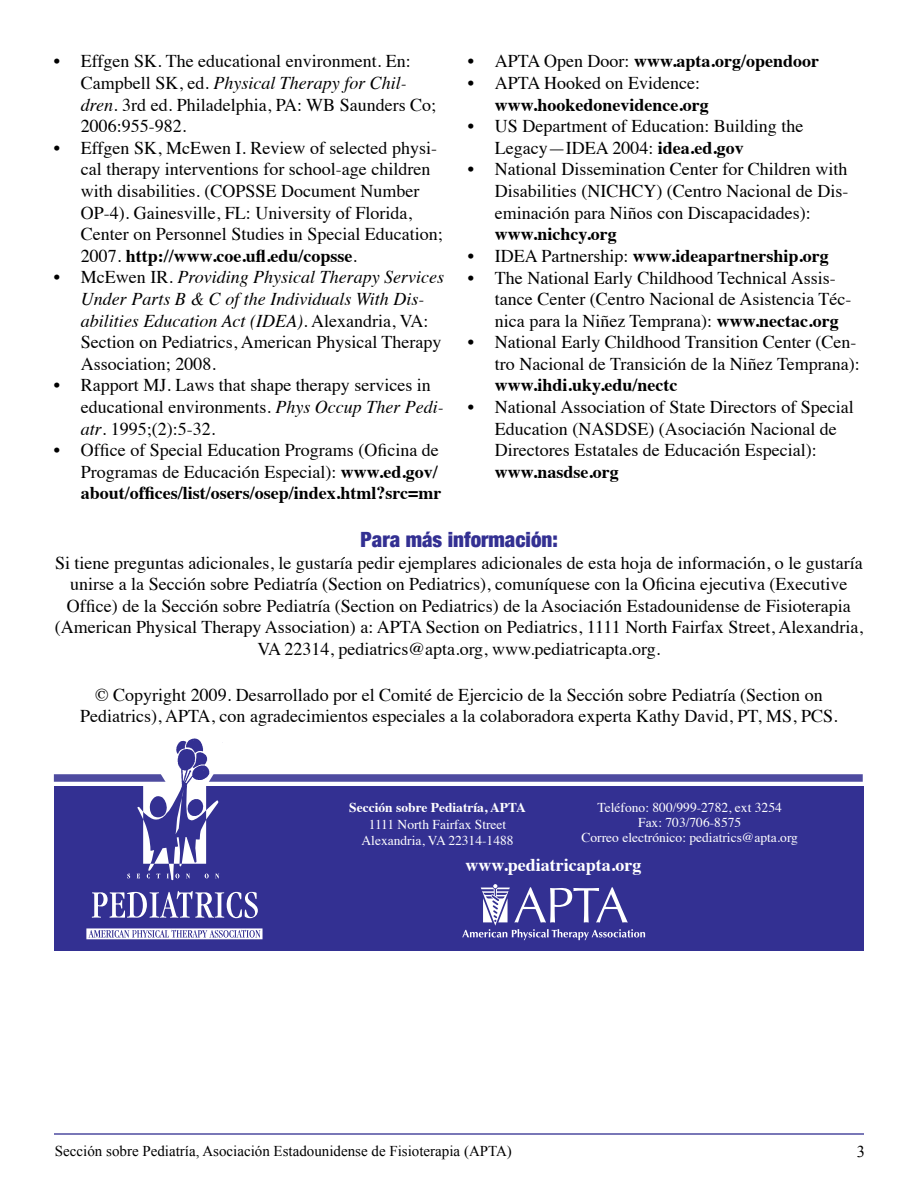
<style>
.page{position:relative;width:918px;height:1188px;background:#fff}
.page>*{position:absolute;margin:0;border:0;box-sizing:border-box;transform-origin:0 0}
.t1{font:900 condensed 21px "Helvetica Neue";color:#333092}
.t2{font:18px/21.6px "Times";color:#000}
.t3{font:italic 18px/21.6px "Times";color:#000}
.t4{font:700 18px "Times";color:#000}
.t5{font:700 18px "Times";color:#fff}
.t6{font:16.5px "Times New Roman";color:#000}
.t7{font:15px "Times New Roman";color:#000}
.t8{font:13.5px/15px "Times";color:#fff;text-align:center}
.t9{font:700 13.5px "Times";color:#fff}
.s1{font-style:italic}
.s2{font-weight:700}
.s3{font-style:normal}
.s4{font-weight:400}
</style>
<div class="page">
<hr style="left:54px;top:1133px;width:810px;height:2px;background:#4e4ba0">
<div style="left:196px;top:774px;width:667px;height:8px;background:#4e4ba0"></div>
<div style="left:54px;top:774px;width:119px;height:8px;background:#4e4ba0"></div>
<img style="left:78px;top:774px;width:178px;height:8px">
<div style="left:54px;top:787px;width:810px;height:164px;background:#333092"></div>
<svg style="left:462px;top:884px;width:183px;height:56px"></svg>
<svg style="left:86px;top:928px;width:177px;height:11px;background:#c8c7e1"></svg>
<svg style="left:137px;top:738px;width:89px;height:143px"></svg>
<svg style="left:92px;top:891px;width:166px;height:27px"></svg>
<p class="t2" style="left:81px;top:49px;width:357px;text-indent:-27px">• Effgen SK. The educational environment. En:<br>Campbell SK, ed. <span class="s1">Physical Therapy for Chil&shy;dren.</span> 3rd ed. Philadelphia, PA: WB Saunders Co; 2006:955-982.</p>
<p class="t2" style="left:81px;top:136px;width:363px;text-indent:-27px">• Effgen SK, McEwen I. Review of selected physi&shy;cal therapy interventions for school-age children with disabilities. (COPSSE Document Number OP-4). Gainesville, FL: University of Florida, Center on Personnel Studies in Special Education; 2007. <span class="s2">http://www.coe.ufl.edu/copsse</span>.</p>
<p class="t3" style="left:81px;top:266px;width:365px;text-indent:-27px"><span class="s3">• McEwen IR.</span> Providing Physical Therapy Services Under Parts B &amp; C of the Individuals With Dis&shy;abilities Education Act (IDEA)<span class="s3">. Alexandria, VA:<br>Section on Pediatrics, American Physical Therapy Association; 2008.</span></p>
<p class="t2" style="left:81px;top:373px;width:364px;text-indent:-27px">• Rapport MJ. Laws that shape therapy services in educational environments. <span class="s1">Phys Occup Ther Pedi&shy;atr</span>. 1995;(2):5-32.</p>
<p class="t2" style="left:81px;top:438px;width:362px;text-indent:-27px">• Office of Special Education Programs (Oficina de<br>Programas de Educación Especial): <span class="s2">www.ed.gov/ about/offices/list/osers/osep/index.html?src=mr</span></p>
<p class="t4" style="left:468px;top:44px;width:353px"><span class="s4">• APTA Open Door:</span> www.apta.org/opendoor</p>
<p class="t2" style="left:468px;top:71px;width:234px">• APTA Hooked on Evidence:</p>
<p class="t4" style="left:495px;top:87px;width:216px">www.hookedonevidence.org</p>
<p class="t2" style="left:495px;top:114px;width:310px;text-indent:-27px">• US Department of Education: Building the<br>Legacy—IDEA 2004: <span class="s2">idea.ed.gov</span></p>
<p class="t2" style="left:495px;top:157px;width:355px;text-align:justify;text-indent:-27px">• National Dissemination Center for Children with Disabilities (NICHCY) (Centro Nacional de Dis&shy;eminación para Niños con Discapacidades):</p>
<p class="t4" style="left:495px;top:217px;width:124px">www.nichcy.org</p>
<p class="t4" style="left:468px;top:239px;width:363px"><span class="s4">• IDEA Partnership:</span> www.ideapartnership.org</p>
<p class="t2" style="left:495px;top:265px;width:358px;text-indent:-27px">• The National Early Childhood Technical Assis&shy;tance Center (Centro Nacional de Asistencia Téc&shy;nica para la Niñez Temprana): <span class="s2">www.nectac.org</span></p>
<p class="t2" style="left:468px;top:330px;width:393px;text-align:right">• National Early Childhood Transition Center (Cen&shy;tro Nacional de Transición de la Niñez Temprana):</p>
<p class="t4" style="left:495px;top:368px;width:184px">www.ihdi.uky.edu/nectc</p>
<p class="t2" style="left:468px;top:395px;width:387px;text-align:center">• National Association of State Directors of Special<br>Education (NASDSE) (Asociación Nacional de<br>Directores Estatales de Educación Especial):</p>
<p class="t4" style="left:495px;top:455px;width:126px">www.nasdse.org</p>
<p class="t1" style="left:361px;top:526px;width:199px">Para más información:</p>
<p class="t2" style="left:55px;top:550px;width:810px;text-align:center">Si tiene preguntas adicionales, le gustaría pedir ejemplares adicionales de esta hoja de información, o le gustaría unirse a la Sección sobre Pediatría (Section on Pediatrics), comuníquese con la Oficina ejecutiva (Executive Office) de la Sección sobre Pediatría (Section on Pediatrics) de la Asociación Estadounidense de Fisioterapia (American Physical Therapy Association) a: APTA Section on Pediatrics, 1111 North Fairfax Street, Alexandria, VA 22314, pediatrics@apta.org, www.pediatricapta.org.</p>
<p class="t2" style="left:80px;top:682px;width:759px;text-align:center">© Copyright 2009. Desarrollado por el Comité de Ejercicio de la Sección sobre Pediatría (Section on<br>Pediatrics), APTA, con agradecimientos especiales a la colaboradora experta Kathy David, PT, MS, PCS.</p>
<p class="t9" style="left:349px;top:795px;width:178px">Sección sobre Pediatría, APTA</p>
<p class="t8" style="left:362px;top:815px;width:154px;line-height:16.5px">1111 North Fairfax Street<br>Alexandria, VA 22314-1488</p>
<p class="t8" style="left:581px;top:799px;width:218px">Teléfono: 800/999-2782, ext 3254<br>Fax: 703/706-8575<br>Correo electrónico: pediatrics@apta.org</p>
<p class="t5" style="left:465px;top:847px;width:178px">www.pediatricapta.org</p>
<p class="t7" style="left:55px;top:1141px;width:459px">Sección sobre Pediatría, Asociación Estadounidense de Fisioterapia (APTA)</p>
<p class="t6" style="left:857px;top:1140px;width:10px">3</p>
</div>
